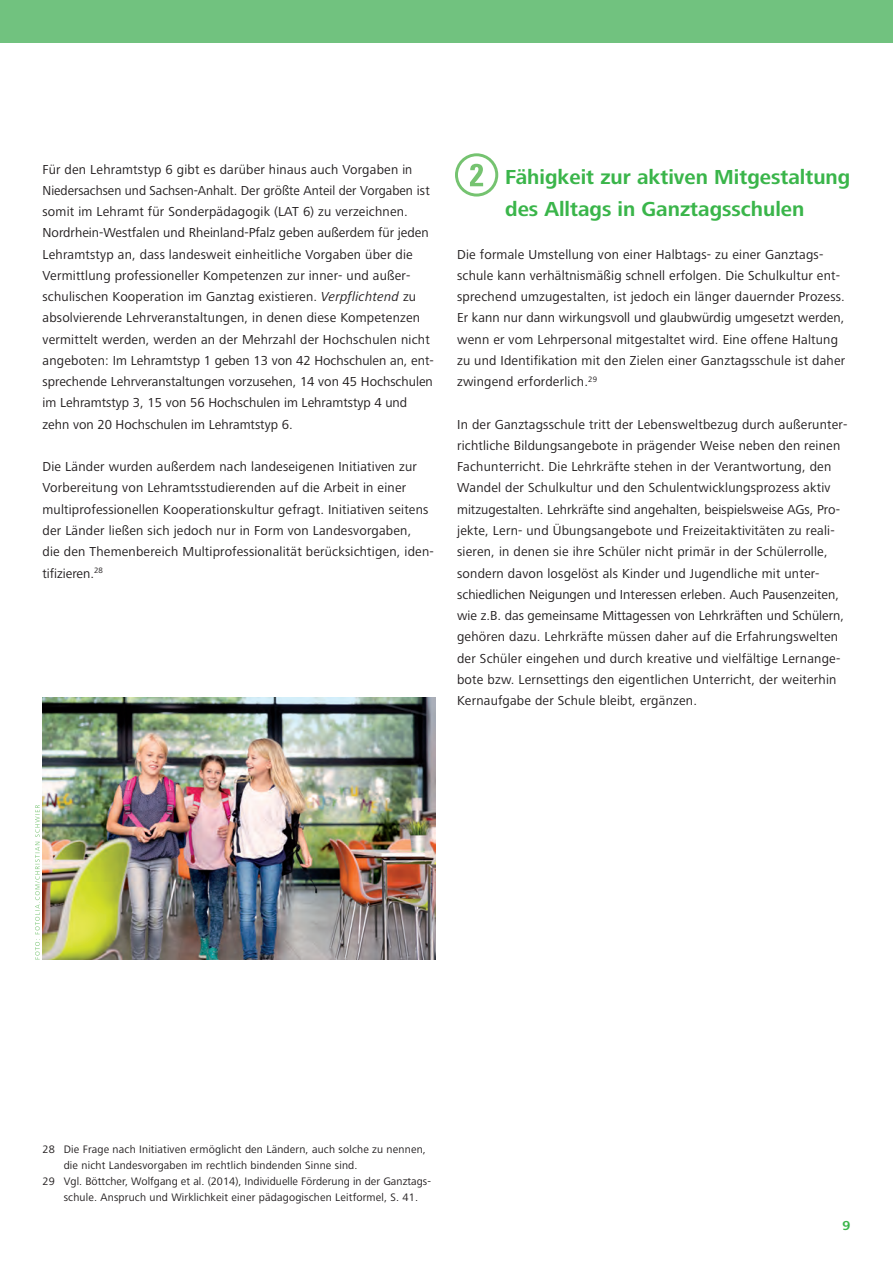
<style>
.page{position:relative;width:893px;height:1263px;background:#fff}
.page>*{position:absolute;margin:0;border:0;box-sizing:border-box;transform-origin:0 0}
.t1{font:700 54px "KONUMS";color:#75c370}
.t2{font:700 21px/32px "Frutiger Next LT";color:#3ab54a}
.t3{font:13.5px/21.3px "Frutiger Next LT";letter-spacing:.015em;color:#231f20}
.t4{font:700 13.5px "Frutiger Next LT";color:#3ab54a}
.t5{font:11.25px "Frutiger Next LT";letter-spacing:.015em;color:#231f20}
.s1{font-style:italic}
</style>
<div class="page">
<div style="left:0;top:0;width:893px;height:43px;background:#71c27f"></div>
<img style="left:43px;top:697px;width:392px;height:263px">
<svg style="left:35px;top:847px;width:5px;height:112px"></svg>
<p class="t3" style="left:43px;top:160px;width:393px">Für den Lehramtstyp 6 gibt es darüber hinaus auch Vorgaben in Niedersachsen und Sachsen-Anhalt. Der größte Anteil der Vorgaben ist somit im Lehramt für Sonderpädagogik (LAT 6) zu verzeichnen.<br>Nordrhein-Westfalen und Rheinland-Pfalz geben außerdem für jeden Lehramtstyp an, dass landesweit einheitliche Vorgaben über die Ver mittlung professioneller Kompetenzen zur inner- und außer&shy;schulischen Kooperation im Ganztag existieren. <span class="s1">Verpflichtend</span> zu absolvierende Lehrveranstaltungen, in denen diese Kompetenzen vermittelt werden, werden an der Mehrzahl der Hochschulen nicht angeboten: Im Lehramtstyp 1 geben 13 von 42 Hochschulen an, ent&shy;sprechende Lehrveranstaltungen vorzusehen, 14 von 45 Hochschulen im Lehramtstyp 3, 15 von 56 Hochschulen im Lehramtstyp 4 und zehn von 20 Hochschulen im Lehramtstyp 6.</p>
<p class="t3" style="left:43px;top:457px;width:393px">Die Länder wurden außerdem nach landeseigenen Initiativen zur Vorbereitung von Lehramtsstudierenden auf die Arbeit in einer multiprofessionellen Kooperationskultur gefragt. Initiativen seitens der Länder ließen sich jedoch nur in Form von Landesvorgaben,<br>die den Themenbereich Multiprofessionalität berücksichtigen, iden&shy;tifizieren.<sup>28</sup></p>
<h1 class="t1" style="left:455px;top:146px;width:45px">2</h1>
<h2 class="t2" style="left:505px;top:163px;width:347px">Fähigkeit zur aktiven Mitgestaltung des Alltags in Ganztagsschulen</h2>
<p class="t3" style="left:457px;top:245px;width:390px">Die formale Umstellung von einer Halbtags- zu einer Ganztags&shy;schule kann verhältnismäßig schnell erfolgen. Die Schulkultur ent&shy;sprechend umzugestalten, ist jedoch ein länger dauernder Prozess.<br>Er kann nur dann wirkungsvoll und glaubwürdig umgesetzt werden, wenn er vom Lehrpersonal mitgestaltet wird. Eine offene Haltung zu und Identifikation mit den Zielen einer Ganztagsschule ist daher zwingend erforderlich.<sup>29</sup></p>
<p class="t3" style="left:457px;top:415px;width:392px">In der Ganztagsschule tritt der Lebensweltbezug durch außerunter&shy;richtliche Bildungsangebote in prägender Weise neben den reinen Fachunterricht. Die Lehrkräfte stehen in der Verantwortung, den Wandel der Schulkultur und den Schulentwicklungsprozess aktiv mitzugestalten. Lehrkräfte sind angehalten, beispielsweise AGs, Pro - jekte, Lern- und Übungsangebote und Freizeitaktivitäten zu reali - sieren, in denen sie ihre Schüler nicht primär in der Schülerrolle, sondern davon losgelöst als Kinder und Jugendliche mit unter&shy;schiedlichen Neigungen und Interessen erleben. Auch Pausenzeiten, wie z.B. das gemeinsame Mittagessen von Lehrkräften und Schülern, gehören dazu. Lehrkräfte müssen daher auf die Erfahrungswelten der Schüler eingehen und durch kreative und vielfältige Lernange&shy;bote bzw. Lernsettings den eigent lichen Unterricht, der weiterhin Kernaufgabe der Schule bleibt, ergänzen.</p>
<p class="t5" style="left:43px;top:1145px;width:385px">28 Die Frage nach Initiativen ermöglicht den Ländern, auch solche zu nennen,</p>
<p class="t5" style="left:64px;top:1161px;width:295px">die nicht Landesvorgaben im rechtlich bindenden Sinne sind.</p>
<p class="t5" style="left:43px;top:1177px;width:390px">29 Vgl. Böttcher, Wolfgang et al. (2014), Individuelle Förderung in der Ganztags-</p>
<p class="t5" style="left:64px;top:1193px;width:356px">schule. Anspruch und Wirklichkeit einer pädagogischen Leitformel, S. 41.</p>
<p class="t4" style="left:843px;top:1221px;width:9px">9</p>
</div>
